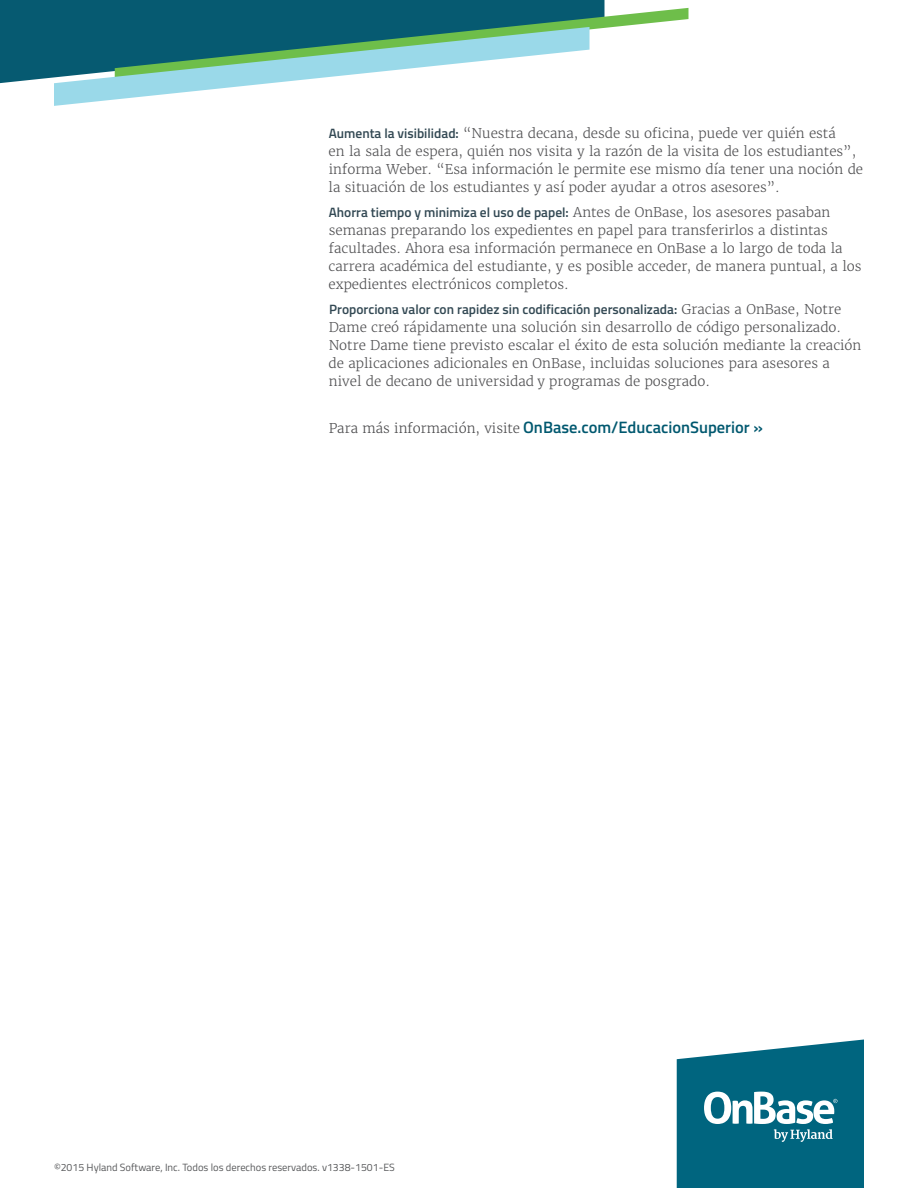
<style>
.page{position:relative;width:918px;height:1188px;background:#fff}
.page>*{position:absolute;margin:0;border:0;box-sizing:border-box;transform-origin:0 0}
.t1{font:600 16.5px "Titillium";color:#00586f}
.t2{font:600 13.5px "Titillium";color:#324853}
.t3{font:300 13.35px/18px "Merriweather ST";color:#4d4d4f}
.t4{font:10.5px "Titillium";color:#58595b}
.s1{font-family:"Titillium";font-weight:600;font-size:13.5px;color:#324853}
.s2{font-family:"Merriweather ST";font-weight:300;font-size:13.35px;color:#4d4d4f}
.s3{font-family:"Merriweather ST";font-weight:300;font-size:13.35px;color:#48484a}
</style>
<div class="page">
<svg style="left:677px;top:1040px;width:187px;height:148px;background:#267b92"></svg>
<div style="left:0;top:0;width:604px;height:83px;background:#065a71"></div>
<svg style="left:54px;top:8px;width:634px;height:98px"></svg>
<p class="t3" style="left:329px;top:125px;width:536px"><span class="s1">Aumenta la visibilidad:</span> “Nuestra decana, desde su oficina, puede ver quién está<br>en la sala de espera, quién nos visita y la razón de la visita de los estudiantes”, informa Weber. “Esa información le permite ese mismo día tener una noción de la situación de los estudiantes y así poder ayudar a otros asesores”.</p>
<p class="t2" style="left:329px;top:202px;width:503px">Ahorra tiempo y minimiza el uso de papel: <span class="s2">Antes de OnBase, los asesores pasaban</span></p>
<p class="t3" style="left:329px;top:221px;width:535px">semanas preparando los expedientes en papel para transferirlos a distintas facultades. Ahora esa información permanece en OnBase a lo largo de toda la carrera académica del estudiante, y es posible acceder, de manera puntual, a los expedientes electrónicos completos.</p>
<p class="t2" style="left:329px;top:299px;width:514px">Proporciona valor con rapidez sin codificación personalizada: <span class="s2">Gracias a OnBase, Notre</span></p>
<p class="t3" style="left:329px;top:318px;width:534px">Dame creó rápidamente una solución sin desarrollo de código personalizado.<br>Notre Dame tiene previsto escalar el éxito de esta solución mediante la creación de aplicaciones adicionales en OnBase, incluidas soluciones para asesores a nivel de decano de universidad y programas de posgrado.</p>
<p class="t1" style="left:329px;top:415px;width:436px"><span class="s3">Para más información, visite</span> OnBase.com/EducacionSuperior »</p>
<p class="t4" style="left:54px;top:1159px;width:342px">©2015 Hyland Software, Inc. Todos los derechos reservados. v1338-1501-ES</p>
</div>
